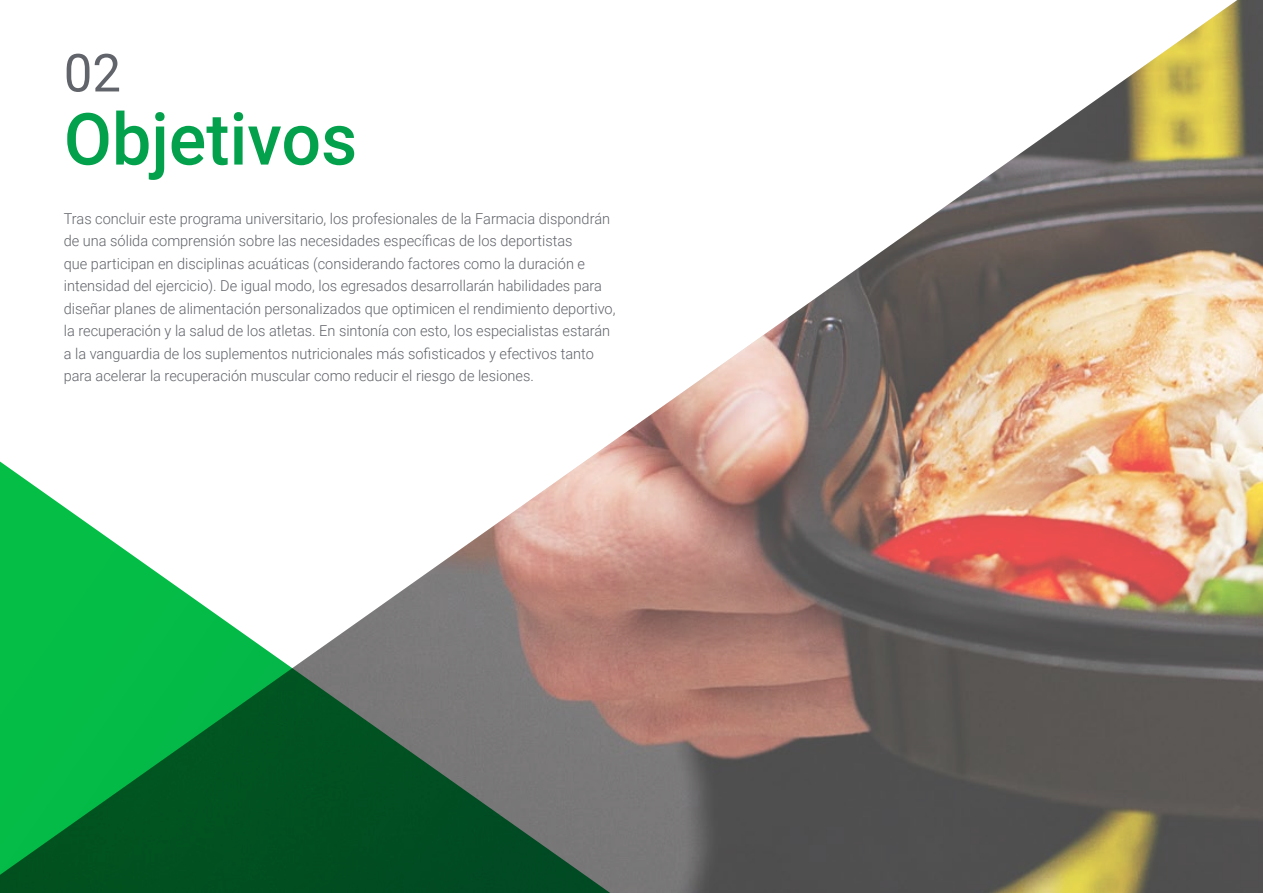
<style>
.page{position:relative;width:1263px;height:893px;background:#fff}
.page>*{position:absolute;margin:0;border:0;box-sizing:border-box;transform-origin:0 0}
.t1{font:500 72px "Roboto";color:#04a14d}
.t2{font:52.5px "Roboto";color:#61646a}
.t3{font:300 15px/22.5px "Roboto";color:#61646a}
</style>
<div class="page">
<img style="left:607px;top:0;width:656px;height:893px">
<svg style="left:0;top:446px;width:640px;height:447px"></svg>
<h2 class="t2" style="left:64px;top:36px;width:59px">02</h2>
<h1 class="t1" style="left:64px;top:89px;width:295px">Objetivos</h1>
<p class="t3" style="left:64px;top:207px;width:553px">Tras concluir este programa universitario, los profesionales de la Farmacia dispondrán de una sólida comprensión sobre las necesidades específicas de los deportistas<br>que participan en disciplinas acuáticas (considerando factores como la duración e intensidad del ejercicio). De igual modo, los egresados desarrollarán habilidades para diseñar planes de alimentación personalizados que optimicen el rendimiento deportivo, la recuperación y la salud de los atletas. En sintonía con esto, los especialistas estarán a la vanguardia de los suplementos nutricionales más sofisticados y efectivos tanto para acelerar la recuperación muscular como reducir el riesgo de lesiones.</p>
</div>
